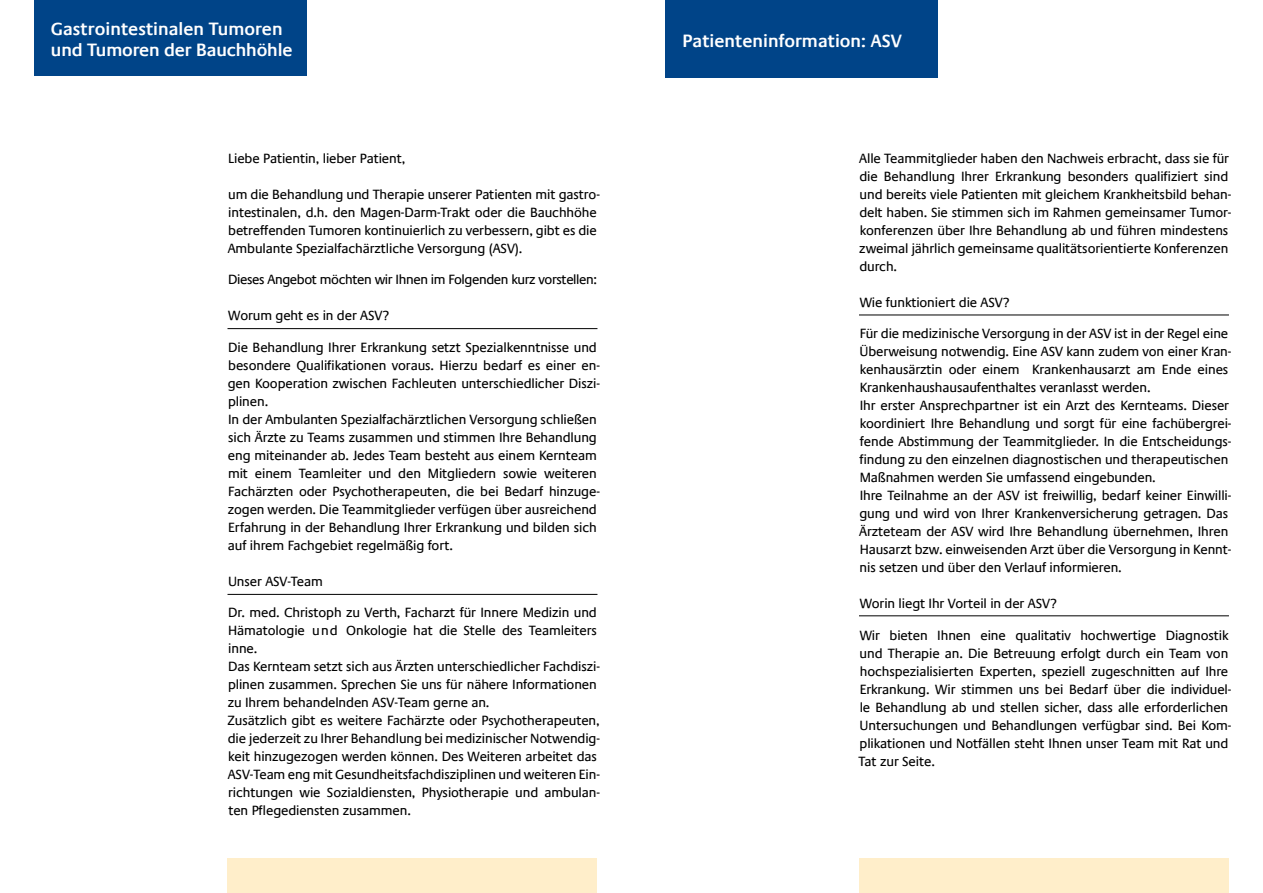
<style>
.page{position:relative;width:1263px;height:893px;background:#fff}
.page>*{position:absolute;margin:0;border:0;box-sizing:border-box;transform-origin:0 0}
.t1{font:600 18px/21.8px "Praxis Com";color:#fff}
.t2{font:13.5px/18px "Praxis Com";letter-spacing:-.01em;color:#000}
.t3{font:13.5px "Praxis Com";letter-spacing:-.03em;color:#000}
</style>
<div class="page">
<div style="left:227px;top:859px;width:370px;height:34px;background:#ffeeca"></div>
<div style="left:665px;top:0;width:273px;height:77px;background:#048"></div>
<div style="left:859px;top:859px;width:370px;height:34px;background:#ffeeca"></div>
<div style="left:34px;top:0;width:273px;height:76px;background:#048"></div>
<hr style="left:227px;top:328px;width:370px;height:1px;background:#000">
<hr style="left:227px;top:594px;width:370px;height:1px;background:#000">
<hr style="left:859px;top:315px;width:370px;height:1px;background:#000">
<hr style="left:859px;top:615px;width:370px;height:1px;background:#000">
<p class="t1" style="left:51px;top:18px;width:243px">Gastrointestinalen Tumoren und Tumoren der Bauchhöhle</p>
<p class="t2" style="left:228px;top:149px;width:179px">Liebe Patientin, lieber Patient,</p>
<p class="t2" style="left:228px;top:185px;width:374px">um die Behandlung und Therapie unserer Patienten mit gastro&shy;intestinalen, d.h. den Magen-Darm-Trakt oder die Bauchhöhe betreffenden Tumoren kontinuierlich zu verbessern, gibt es die Ambulante Spezialfachärztliche Versorgung (ASV).</p>
<p class="t3" style="left:228px;top:272px;width:370px">Dieses Angebot möchten wir Ihnen im Folgenden kurz vorstellen:</p>
<p class="t2" style="left:228px;top:307px;width:163px">Worum geht es in der ASV?</p>
<p class="t2" style="left:228px;top:338px;width:374px">Die Behandlung Ihrer Erkrankung setzt Spezialkenntnisse und besondere Qualifikationen voraus. Hierzu bedarf es einer en&shy;gen Kooperation zwischen Fachleuten unterschiedlicher Diszi&shy;plinen.</p>
<p class="t2" style="left:228px;top:410px;width:374px">In der Ambulanten Spezialfachärztlichen Versorgung schließen sich Ärzte zu Teams zusammen und stimmen Ihre Behandlung eng miteinander ab. Jedes Team besteht aus einem Kernteam mit einem Teamleiter und den Mitgliedern sowie weiteren Fachärzten oder Psychotherapeuten, die bei Bedarf hinzuge&shy;zogen werden. Die Teammitglieder verfügen über ausreichend Erfahrung in der Behandlung Ihrer Erkrankung und bilden sich auf ihrem Fachgebiet regelmäßig fort.</p>
<p class="t2" style="left:228px;top:572px;width:96px">Unser ASV-Team</p>
<p class="t2" style="left:228px;top:604px;width:370px;text-align:justify">Dr. med. Christoph zu Verth, Facharzt für Innere Medizin und Hämatologie und Onkologie hat die Stelle des Teamleiters inne.</p>
<p class="t2" style="left:228px;top:658px;width:374px">Das Kernteam setzt sich aus Ärzten unterschiedlicher Fachdiszi&shy;plinen zusammen. Sprechen Sie uns für nähere Informationen zu Ihrem behandelnden ASV-Team gerne an.</p>
<p class="t2" style="left:228px;top:712px;width:374px">Zusätzlich gibt es weitere Fachärzte oder Psychotherapeuten, die jederzeit zu Ihrer Behandlung bei medizinischer Notwendig&shy;keit hinzugezogen werden können. Des Weiteren arbeitet das ASV-Team eng mit Gesundheitsfachdisziplinen und weiteren Ein&shy;richtungen wie Sozialdiensten, Physiotherapie und ambulan&shy;ten Pflegediensten zusammen.</p>
<p class="t1" style="left:682px;top:30px;width:221px">Patienteninformation: ASV</p>
<p class="t2" style="left:859px;top:149px;width:374px">Alle Teammitglieder haben den Nachweis erbracht, dass sie für die Behandlung Ihrer Erkrankung besonders qualifiziert sind und bereits viele Patienten mit gleichem Krankheitsbild behan&shy;delt haben. Sie stimmen sich im Rahmen gemeinsamer Tumor&shy;konferenzen über Ihre Behandlung ab und führen mindestens zweimal jährlich gemeinsame qualitätsorientierte Konferenzen durch.</p>
<p class="t2" style="left:860px;top:293px;width:152px">Wie funktioniert die ASV?</p>
<p class="t2" style="left:859px;top:325px;width:373px">Für die medizinische Versorgung in der ASV ist in der Regel eine Überweisung notwendig. Eine ASV kann zudem von einer Kran&shy;kenhausärztin oder einem Krankenhausarzt am Ende eines Krankenhaushausaufenthaltes veranlasst werden.</p>
<p class="t2" style="left:859px;top:397px;width:373px">Ihr erster Ansprechpartner ist ein Arzt des Kernteams. Dieser koordiniert Ihre Behandlung und sorgt für eine fachübergrei&shy;fende Abstimmung der Teammitglieder. In die Entscheidungs&shy;findung zu den einzelnen diagnostischen und therapeutischen Maßnahmen werden Sie umfassend eingebunden.</p>
<p class="t2" style="left:859px;top:487px;width:374px">Ihre Teilnahme an der ASV ist freiwillig, bedarf keiner Einwilli&shy;gung und wird von Ihrer Krankenversicherung getragen. Das Ärzteteam der ASV wird Ihre Behandlung übernehmen, Ihren Hausarzt bzw. einweisenden Arzt über die Versorgung in Kennt&shy;nis setzen und über den Verlauf informieren.</p>
<p class="t2" style="left:860px;top:595px;width:199px">Worin liegt Ihr Vorteil in der ASV?</p>
<p class="t2" style="left:858px;top:626px;width:374px">Wir bieten Ihnen eine qualitativ hochwertige Diagnostik und Therapie an. Die Betreuung erfolgt durch ein Team von hochspezialisierten Experten, speziell zugeschnitten auf Ihre Erkrankung. Wir stimmen uns bei Bedarf über die individuel&shy;le Behandlung ab und stellen sicher, dass alle erforderlichen Untersuchungen und Behandlungen verfügbar sind. Bei Kom&shy;plikationen und Notfällen steht Ihnen unser Team mit Rat und Tat zur Seite.</p>
</div>
